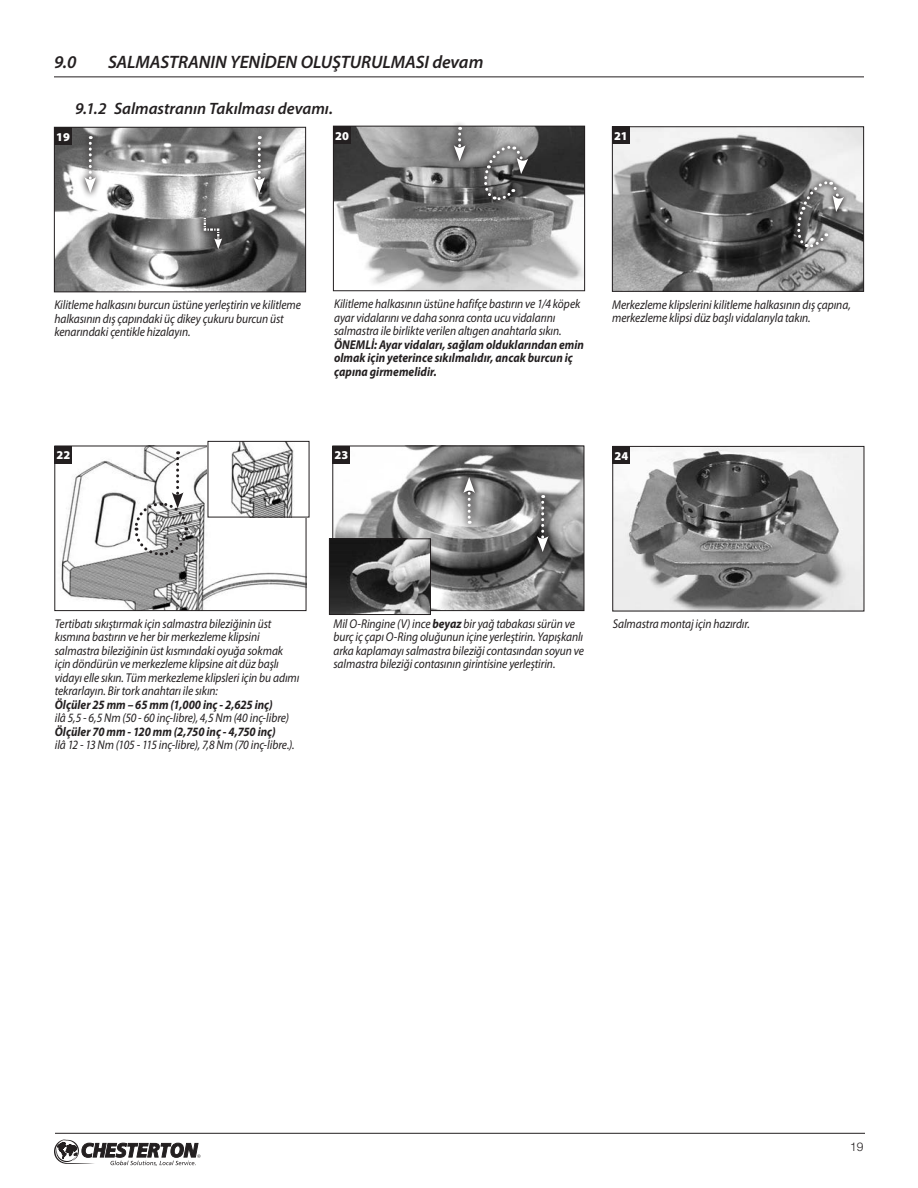
<style>
.page{position:relative;width:918px;height:1188px;background:#fff}
.page>*{position:absolute;margin:0;border:0;box-sizing:border-box;transform-origin:0 0}
.t1{font:italic 600 18px "Myriad Pro";letter-spacing:-.005em;color:#231f20}
.t2{font:italic 600 16.5px "Myriad Pro";color:#231f20}
.t3{font:italic 12.75px/13.5px "Myriad Pro";letter-spacing:-.005em;color:#231f20;scale:.9 1}
.t4{font:italic 700 12.75px/13.5px "Myriad Pro";letter-spacing:.005em;color:#231f20;scale:.9 1}
.t5{font:900 12px "Myriad Pro";color:#fff}
.t6{font:300 12px "Helvetica Neue LT Std";color:#231f20}
.s1{font-weight:700}
</style>
<div class="page">
<svg style="left:54px;top:1139px;width:147px;height:27px"></svg>
<hr style="left:55px;top:1133px;width:810px;height:1px;background:#231f20">
<hr style="left:54px;top:76px;width:810px;height:1px;background:#231f20">
<img style="left:614px;top:448px;width:248px;height:161px">
<div style="left:612px;top:446px;width:252px;height:165px;border:1px solid #231f20"></div>
<div style="left:612px;top:446px;width:18px;height:18px;background:#231f20"></div>
<img style="left:56px;top:129px;width:248px;height:161px">
<div style="left:54px;top:127px;width:252px;height:165px;border:1px solid #231f20"></div>
<div style="left:54px;top:127px;width:18px;height:18px;background:#231f20"></div>
<svg style="left:78px;top:129px;width:25px;height:70px"></svg>
<svg style="left:84px;top:136px;width:12px;height:57px"></svg>
<svg style="left:247px;top:129px;width:25px;height:70px"></svg>
<svg style="left:253px;top:136px;width:12px;height:57px"></svg>
<svg style="left:197px;top:211px;width:32px;height:45px"></svg>
<svg style="left:203px;top:216px;width:19px;height:33px"></svg>
<img style="left:334px;top:448px;width:248px;height:161px">
<div style="left:332px;top:446px;width:252px;height:165px;border:1px solid #231f20"></div>
<div style="left:332px;top:446px;width:18px;height:18px;background:#231f20"></div>
<img style="left:331px;top:540px;width:98px;height:73px">
<div style="left:329px;top:538px;width:102px;height:77px;border:1px solid #231f20"></div>
<svg style="left:530px;top:488px;width:25px;height:70px"></svg>
<svg style="left:537px;top:495px;width:12px;height:57px"></svg>
<svg style="left:457px;top:471px;width:25px;height:59px"></svg>
<svg style="left:463px;top:477px;width:12px;height:47px"></svg>
<img style="left:60px;top:448px;width:244px;height:161px">
<div style="left:54px;top:446px;width:252px;height:165px;border:1px solid #231f20"></div>
<div style="left:54px;top:446px;width:18px;height:18px;background:#231f20"></div>
<img style="left:210px;top:443px;width:96px;height:72px">
<div style="left:208px;top:441px;width:101px;height:76px;border:1px solid #231f20"></div>
<svg style="left:133px;top:451px;width:56px;height:106px"></svg>
<img style="left:614px;top:128px;width:248px;height:162px">
<div style="left:612px;top:126px;width:252px;height:166px;border:1px solid #231f20"></div>
<div style="left:612px;top:126px;width:18px;height:18px;background:#231f20"></div>
<svg style="left:792px;top:176px;width:57px;height:76px"></svg>
<svg style="left:798px;top:180px;width:46px;height:69px;background:#878787"></svg>
<img style="left:335px;top:128px;width:248px;height:161px">
<div style="left:333px;top:126px;width:252px;height:165px;border:1px solid #231f20"></div>
<div style="left:333px;top:126px;width:18px;height:18px;background:#231f20"></div>
<svg style="left:447px;top:123px;width:25px;height:44px"></svg>
<svg style="left:454px;top:127px;width:11px;height:34px"></svg>
<svg style="left:479px;top:140px;width:54px;height:66px"></svg>
<svg style="left:484px;top:145px;width:44px;height:56px;background:#737272"></svg>
<h1 class="t1" style="left:54px;top:50px;width:24px">9.0</h1>
<h1 class="t1" style="left:108px;top:50px;width:377px">SALMASTRANIN YENİDEN OLUŞTURULMASI devam</h1>
<p class="t2" style="left:75px;top:98px;width:259px">9.1.2 Salmastranın Takılması devamı.</p>
<p class="t5" style="left:56px;top:129px;width:15px">19</p>
<p class="t5" style="left:335px;top:127px;width:15px">20</p>
<p class="t5" style="left:614px;top:128px;width:15px">21</p>
<p class="t3" style="left:54px;top:298px;width:276px">Kilitleme halkasını burcun üstüne yerleştirin ve kilitleme halkasının dış çapındaki üç dikey çukuru burcun üst kenarındaki çentikle hizalayın.</p>
<p class="t5" style="left:57px;top:447px;width:15px">22</p>
<p class="t3" style="left:334px;top:297px;width:275px">Kilitleme halkasının üstüne hafifçe bastırın ve 1/4 köpek ayar vidalarını ve daha sonra conta ucu vidalarını salmastra ile birlikte verilen altıgen anahtarla sıkın.</p>
<p class="t4" style="left:334px;top:337px;width:279px">ÖNEMLİ: Ayar vidaları, sağlam olduklarından emin olmak için yeterince sıkılmalıdır, ancak burcun iç çapına girmemelidir.</p>
<p class="t3" style="left:612px;top:297px;width:267px">Merkezleme klipslerini kilitleme halkasının dış çapına, merkezleme klipsi düz başlı vidalarıyla takın.</p>
<p class="t5" style="left:335px;top:447px;width:15px">23</p>
<p class="t5" style="left:614px;top:448px;width:15px">24</p>
<p class="t3" style="left:55px;top:617px;width:273px">Tertibatı sıkıştırmak için salmastra bileziğinin üst kısmına bastırın ve her bir merkezleme klipsini salmastra bileziğinin üst kısmındaki oyuğa sokmak için döndürün ve merkezleme klipsine ait düz başlı vidayı elle sıkın. Tüm merkezleme klipsleri için bu adımı tekrarlayın. Bir tork anahtarı ile sıkın:</p>
<p class="t4" style="left:55px;top:697px;width:244px">Ölçüler 25 mm – 65 mm (1,000 inç - 2,625 inç)</p>
<p class="t3" style="left:55px;top:711px;width:262px">ilâ 5,5 - 6,5 Nm (50 - 60 inç-libre), 4,5 Nm (40 inç-libre)</p>
<p class="t4" style="left:55px;top:724px;width:247px">Ölçüler 70 mm - 120 mm (2,750 inç - 4,750 inç)</p>
<p class="t3" style="left:55px;top:738px;width:268px">ilâ 12 - 13 Nm (105 - 115 inç-libre), 7,8 Nm (70 inç-libre.).</p>
<p class="t3" style="left:333px;top:617px;width:280px">Mil O-Ringine (V) ince <span class="s1">beyaz</span> bir yağ tabakası sürün ve burç iç çapı O-Ring oluğunun içine yerleştirin. Yapışkanlı arka kaplamayı salmastra bileziği contasından soyun ve salmastra bileziği contasının girintisine yerleştirin.</p>
<p class="t3" style="left:613px;top:617px;width:154px">Salmastra montaj için hazırdır.</p>
<p class="t6" style="left:850px;top:1139px;width:15px">19</p>
</div>
